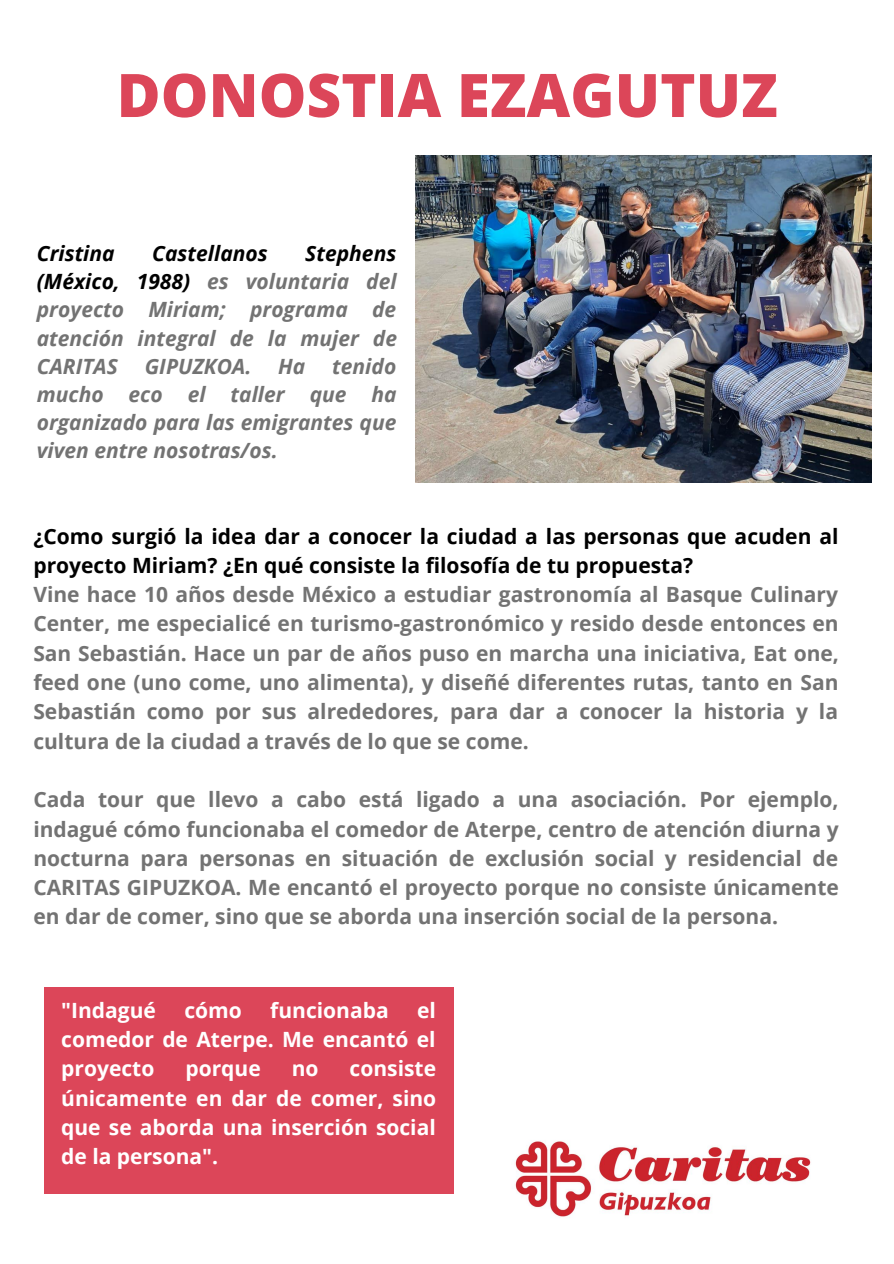
<style>
.page{position:relative;width:894px;height:1264px;background:#fff}
.page>*{position:absolute;margin:0;border:0;box-sizing:border-box;transform-origin:0 0}
.t1{font:800 60px "Open Sans";color:#dc4659}
.t2{font:700 21px/29.2px "Open Sans";color:#737373;text-align:justify}
.t3{font:italic 700 21px/28.2px "Open Sans";color:#737373;text-align:justify}
.t4{font:700 21px/29.2px "Open Sans";color:#fff;text-align:justify}
.t5{font:700 21px/29.2px "Open Sans";color:#000}
.t6{font:italic 700 21px "Open Sans";color:#000}
.s1{color:#000}
</style>
<div class="page">
<img style="left:515px;top:1140px;width:296px;height:78px">
<img style="left:416px;top:155px;width:454px;height:327px">
<div style="left:44px;top:987px;width:410px;height:206px;background:#dc4659"></div>
<h1 class="t1" style="left:116px;top:53px;width:662px">DONOSTIA EZAGUTUZ</h1>
<p class="t3" style="left:37px;top:239px;width:362px;text-indent:268px"><span class="s1">Stephens (México, 1988)</span> es voluntaria del proyecto Miriam; programa de atención integral de la mujer de CARITAS</p>
<p class="t6" style="left:37px;top:238px;width:79px">Cristina</p>
<p class="t6" style="left:152px;top:238px;width:117px">Castellanos</p>
<p class="t3" style="left:37px;top:351px;width:361px;text-indent:295px">tenido mucho eco el taller que ha organizado para las emigrantes que viven entre nosotras/os.</p>
<p class="t3" style="left:145px;top:351px;width:108px">GIPUZKOA.</p>
<p class="t3" style="left:278px;top:351px;width:29px">Ha</p>
<p class="t5" style="left:33px;top:521px;width:806px">¿Como surgió la idea dar a conocer la ciudad a las personas que acuden al proyecto Miriam? ¿En qué consiste la filosofía de tu propuesta?</p>
<p class="t2" style="left:33px;top:579px;width:807px">Vine hace 10 años desde México a estudiar gastronomía al Basque Culinary Center, me especialicé en turismo-gastronómico y resido desde entonces en San Sebastián. Hace un par de años puso en marcha una iniciativa, Eat one, feed one (uno come, uno alimenta), y diseñé diferentes rutas, tanto en San Sebastián como por sus alrededores, para dar a conocer la historia y la cultura de la ciudad a través de lo que se come.</p>
<p class="t2" style="left:33px;top:784px;width:806px">Cada tour que llevo a cabo está ligado a una asociación. Por ejemplo, indagué cómo funcionaba el comedor de Aterpe, centro de atención diurna y nocturna para personas en situación de exclusión social y residencial de CARITAS GIPUZKOA. Me encantó el proyecto porque no consiste únicamente en dar de comer, sino que se aborda una inserción social de la persona.</p>
<p class="t4" style="left:61px;top:995px;width:96px">"Indagué</p>
<p class="t4" style="left:184px;top:995px;width:59px">cómo</p>
<p class="t4" style="left:270px;top:995px;width:120px">funcionaba</p>
<p class="t4" style="left:61px;top:995px;width:376px;text-indent:356px">el comedor de Aterpe. Me encantó el proyecto</p>
<p class="t4" style="left:61px;top:1053px;width:376px;text-indent:288px">consiste únicamente en dar de comer, sino que se aborda una inserción social de la persona".</p>
<p class="t4" style="left:185px;top:1053px;width:77px">porque</p>
<p class="t4" style="left:292px;top:1053px;width:28px">no</p>
</div>
